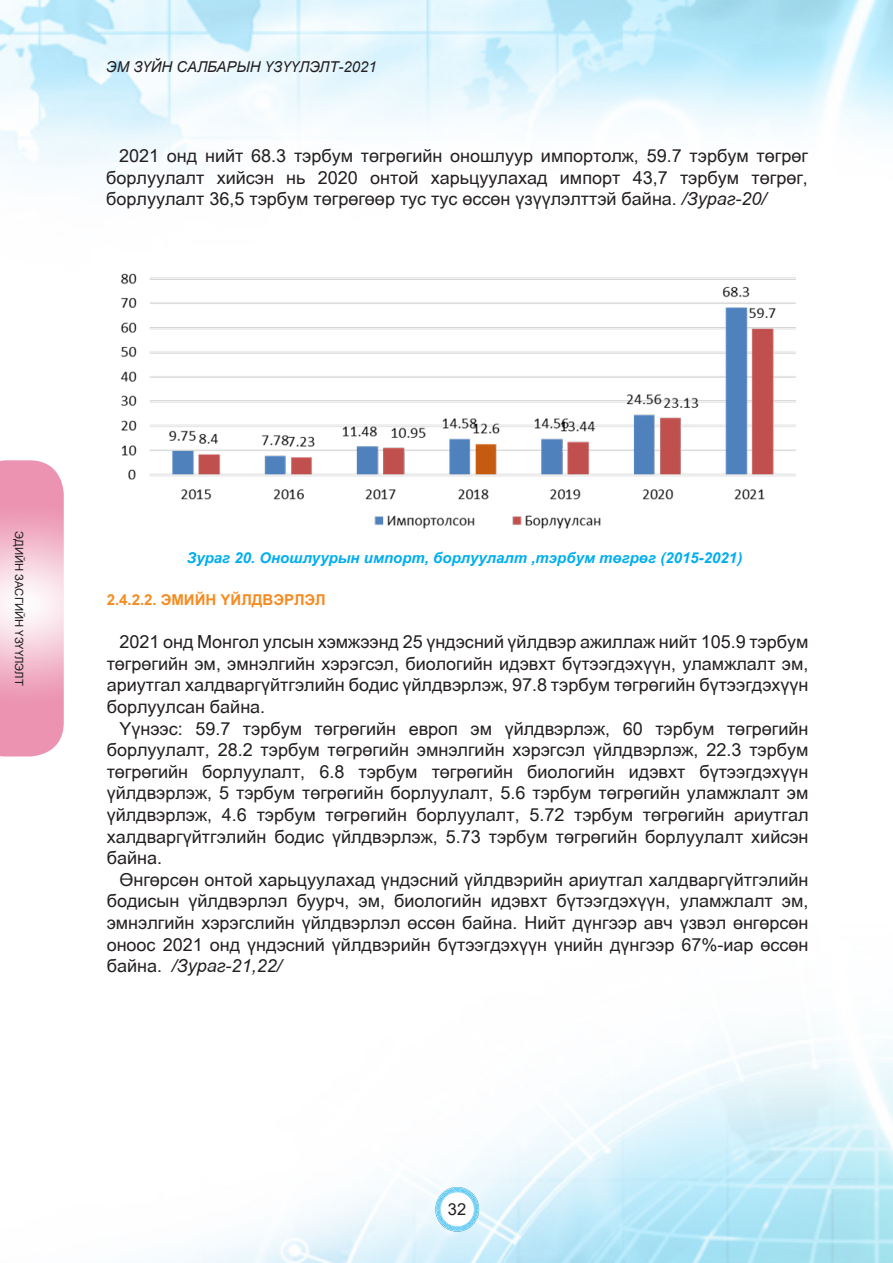
<style>
.page{position:relative;width:893px;height:1263px;background:#fff}
.page>*{position:absolute;margin:0;border:0;box-sizing:border-box;transform-origin:0 0}
.t1{font:18px/21.6px "Arial";color:#231f20;text-align:justify}
.t2{font:16.5px "Arial";color:#231f20}
.t3{font:italic 700 15px "Arial";color:#00aeef}
.t4{font:italic 15px "Arial";color:#231f20}
.t5{font:700 15px "Arial";color:#f68b1f}
.t6{font:11.25px "Arial";color:#231f20}
.s1{font-style:italic}
</style>
<div class="page">
<img style="left:0;top:0;width:893px;height:1263px">
<img style="left:433px;top:1183px;width:48px;height:50px">
<img style="left:110px;top:231px;width:691px;height:304px">
<img style="left:0;top:460px;width:64px;height:296px">
<p class="t4" style="left:106px;top:57px;width:272px">ЭМ ЗҮЙН САЛБАРЫН ҮЗҮҮЛЭЛТ-2021</p>
<p class="t1" style="left:106px;top:145px;width:703px;text-indent:13px">2021 онд нийт 68.3 тэрбум төгрөгийн оношлуур импортолж, 59.7 тэрбум төгрөг борлуулалт хийсэн нь 2020 онтой харьцуулахад импорт 43,7 тэрбум төгрөг, борлуулалт 36,5 тэрбум төгрөгөөр тус тус өссөн үзүүлэлттэй байна. <span class="s1">/Зураг-20/</span></p>
<p class="t6" style="left:27px;top:531px;width:156px;rotate:90deg">ЭДИЙН ЗАСГИЙН ҮЗҮҮЛЭЛТ</p>
<p class="t3" style="left:187px;top:549px;width:557px">Зураг 20. Оношлуурын импорт, борлуулалт ,тэрбум төгрөг (2015-2021)</p>
<p class="t5" style="left:107px;top:591px;width:221px">2.4.2.2. ЭМИЙН ҮЙЛДВЭРЛЭЛ</p>
<p class="t1" style="left:107px;top:631px;width:703px;text-indent:13px">2021 онд Монгол улсын хэмжээнд 25 үндэсний үйлдвэр ажиллаж нийт 105.9 тэрбум төгрөгийн эм, эмнэлгийн хэрэгсэл, биологийн идэвхт бүтээгдэхүүн, уламжлалт эм, ариутгал халдваргүйтгэлийн бодис үйлдвэрлэж, 97.8 тэрбум төгрөгийн бүтээгдэхүүн борлуулсан байна.</p>
<p class="t1" style="left:107px;top:718px;width:703px;text-indent:13px">Үүнээс: 59.7 тэрбум төгрөгийн европ эм үйлдвэрлэж, 60 тэрбум төгрөгийн борлуулалт, 28.2 тэрбум төгрөгийн эмнэлгийн хэрэгсэл үйлдвэрлэж, 22.3 тэрбум төгрөгийн борлуулалт, 6.8 тэрбум төгрөгийн биологийн идэвхт бүтээгдэхүүн үйлдвэрлэж, 5 тэрбум төгрөгийн борлуулалт, 5.6 тэрбум төгрөгийн уламжлалт эм үйлдвэрлэж, 4.6 тэрбум төгрөгийн борлуулалт, 5.72 тэрбум төгрөгийн ариутгал халдваргүйтгэлийн бодис үйлдвэрлэж, 5.73 тэрбум төгрөгийн борлуулалт хийсэн байна.</p>
<p class="t1" style="left:107px;top:869px;width:703px;text-indent:13px">Өнгөрсөн онтой харьцуулахад үндэсний үйлдвэрийн ариутгал халдваргүйтгэлийн бодисын үйлдвэрлэл буурч, эм, биологийн идэвхт бүтээгдэхүүн, уламжлалт эм, эмнэлгийн хэрэгслийн үйлдвэрлэл өссөн байна. Нийт дүнгээр авч үзвэл өнгөрсөн оноос 2021 онд үндэсний үйлдвэрийн бүтээгдэхүүн үнийн дүнгээр 67%-иар өссөн байна. <span class="s1">/Зураг-21,22/</span></p>
<p class="t2" style="left:448px;top:1197px;width:20px">32</p>
</div>
